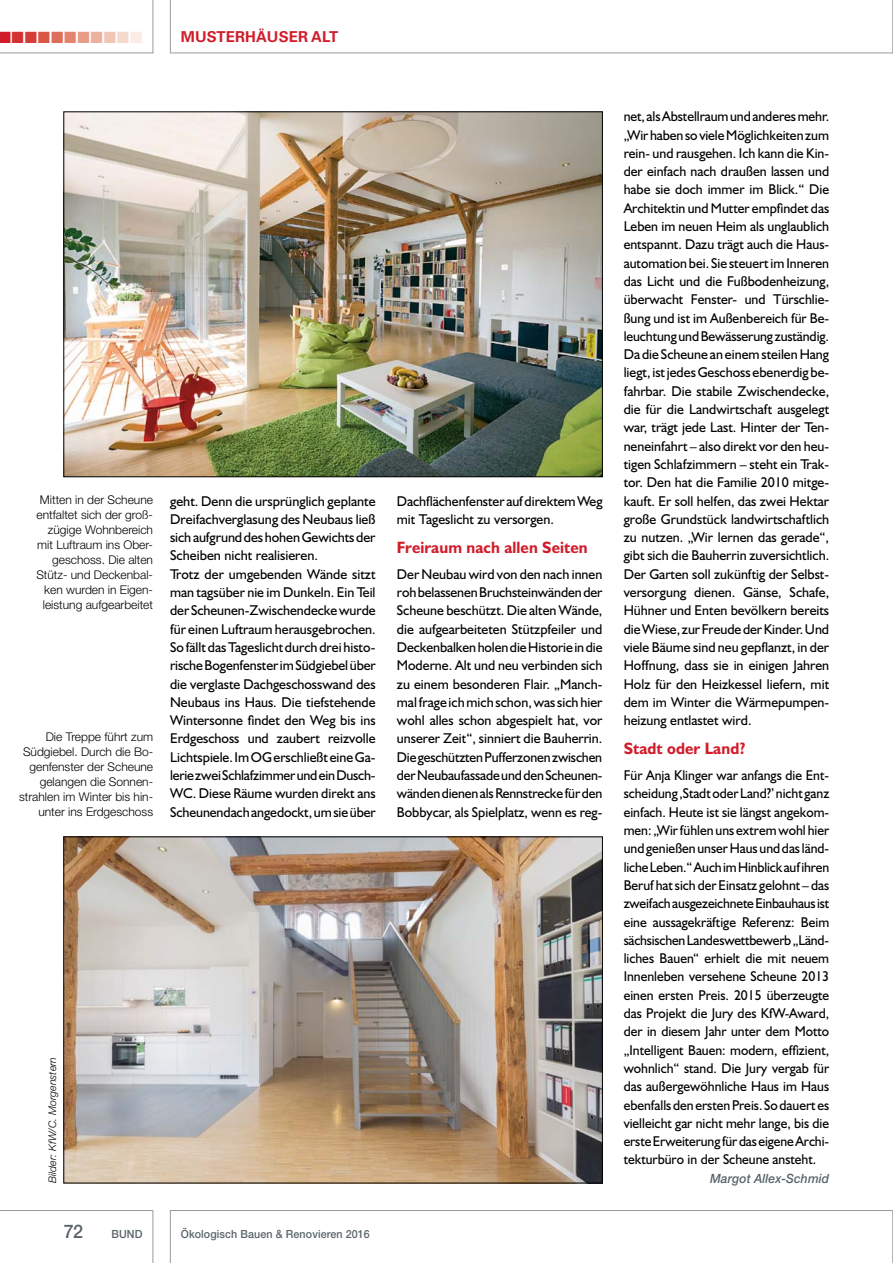
<style>
.page{position:relative;width:893px;height:1263px;background:#fff}
.page>*{position:absolute;margin:0;border:0;box-sizing:border-box;transform-origin:0 0}
.t1{font:500 18.75px "Helvetica Neue";color:#58646a;scale:.95 1}
.t2{font:700 16.5px "Humanist 521 BT";letter-spacing:.005em;color:#d11d2b;scale:.95 1}
.t3{font:16.2px "Zapf Dingbats";color:#d11d2b}
.t4{font:700 15px "Univers LT";letter-spacing:.005em;color:#d11d2b}
.t5{font:14.25px/18.3px "Humanist 521 BT";color:#000}
.t6{font:14.25px/18.3px "Humanist 521 BT";color:#000;text-align:justify;scale:.96 1}
.t7{font:italic 500 12.75px "Helvetica Neue";letter-spacing:.005em;color:#58646a;scale:.95 1}
.t8{font:300 12px/15px "Helvetica Neue";color:#000;text-align:right}
.t9{font:500 11.25px "Helvetica Neue";letter-spacing:.01em;color:#58646a;scale:.95 1}
.t10{font:italic 300 10.5px "Helvetica Neue";letter-spacing:.005em;color:#000}
.s1{color:#d33031}
.s2{color:#d53e38}
.s3{color:#d95747}
.s4{color:#de6e59}
.s5{color:#e3856e}
.s6{color:#e89b85}
.s7{color:#edb09d}
.s8{color:#f2c5b5}
.s9{color:#f6d9cd}
.s10{color:#fbece6}
</style>
<div class="page">
<svg style="left:170px;top:0;width:723px;height:53px"></svg>
<svg style="left:0;top:0;width:153px;height:53px"></svg>
<svg style="left:170px;top:1210px;width:723px;height:53px"></svg>
<svg style="left:0;top:1210px;width:153px;height:53px"></svg>
<img style="left:66px;top:114px;width:535px;height:361px">
<img style="left:66px;top:839px;width:535px;height:342px">
<p class="t3" style="left:-2px;top:30px;width:146px">■<span class="s1">■</span><span class="s2">■</span><span class="s3">■</span><span class="s4">■</span><span class="s5">■</span><span class="s6">■</span><span class="s7">■</span><span class="s8">■</span><span class="s9">■</span><span class="s10">■</span></p>
<p class="t4" style="left:181px;top:28px;width:159px">MUSTERHÄUSER ALT</p>
<p class="t8" style="left:36px;top:492px;width:118px">Mitten in der Scheune entfaltet sich der groß&shy;zügige Wohnbereich mit Luftraum ins Ober&shy;geschoss. Die alten<br>Stütz- und Deckenbal&shy;ken wurden in Eigen&shy;leistung aufgearbeitet</p>
<p class="t8" style="left:19px;top:729px;width:136px">Die Treppe führt zum<br>Südgiebel. Durch die Bo&shy;genfenster der Scheune gelangen die Sonnen&shy;strahlen im Winter bis hin&shy;unter ins Erdgeschoss</p>
<p class="t5" style="left:170px;top:491px;width:207px">geht. Denn die ursprünglich geplante Dreifachverglasung des Neubaus ließ sich aufgrund des hohen Gewichts der Scheiben nicht realisieren.<br>Trotz der umgebenden Wände sitzt man tagsüber nie im Dunkeln. Ein Teil der Scheunen-Zwischendecke wurde für einen Luftraum herausgebrochen.<br>So fällt das Tageslicht durch drei histo&shy;rische Bogenfenster im Südgiebel über die verglaste Dachgeschosswand des Neubaus ins Haus. Die tiefstehende Wintersonne findet den Weg bis ins Erdgeschoss und zaubert reizvolle Lichtspiele. Im OG erschließt eine Ga&shy;lerie zwei Schlafzimmer und ein Dusch-WC. Diese Räume wurden direkt ans Scheunendach angedockt, um sie über</p>
<p class="t5" style="left:397px;top:491px;width:207px">Dachflächenfenster auf direktem Weg mit Tageslicht zu versorgen.</p>
<p class="t2" style="left:397px;top:537px;width:202px">Freiraum nach allen Seiten</p>
<p class="t5" style="left:397px;top:564px;width:207px;text-align:justify">Der Neubau wird von den nach innen roh belassenen Bruchsteinwänden der Scheune beschützt. Die alten Wände, die aufgearbeiteten Stützpfeiler und Deckenbalken holen die Historie in die Moderne. Alt und neu verbinden sich zu einem besonderen Flair. „Manch&shy;mal frage ich mich schon, was sich hier wohl alles schon abgespielt hat, vor unserer Zeit“, sinniert die Bauherrin.<br>Die geschützten Pufferzonen zwischen der Neubaufassade und den Scheunen&shy;wänden dienen als Rennstrecke für den Bobbycar, als Spielplatz, wenn es reg-</p>
<p class="t10" style="left:46px;top:1183px;width:128px;rotate:-90deg">Bilder: KfW/C. Morgenstern</p>
<p class="t1" style="left:64px;top:1220px;width:22px">72</p>
<p class="t9" style="left:111px;top:1227px;width:34px">BUND</p>
<p class="t9" style="left:181px;top:1227px;width:201px">Ökologisch Bauen &amp; Renovieren 2016</p>
<p class="t5" style="left:624px;top:107px;width:207px;text-align:justify">net, als Abstellraum und anderes mehr. „Wir haben so viele Möglichkeiten zum rein- und rausgehen. Ich kann die Kin&shy;der einfach nach draußen lassen und habe sie doch immer im Blick.“ Die Architektin und Mutter empfindet das Leben im neuen Heim als unglaublich entspannt. Dazu trägt auch die Haus&shy;automation bei. Sie steuert im Inneren das Licht und die Fußbodenheizung, überwacht Fenster- und Türschlie&shy;ßung und ist im Außenbereich für Be&shy;leuchtung und Bewässerung zuständig.<br>Da die Scheune an einem steilen Hang liegt, ist jedes Geschoss ebenerdig be&shy;fahrbar. Die stabile Zwischendecke, die für die Landwirtschaft ausgelegt war, trägt jede Last. Hinter der Ten&shy;neneinfahrt – also direkt vor den heu&shy;tigen Schlafzimmern – steht ein Trak&shy;tor. Den hat die Familie 2010 mitge&shy;kauft. Er soll helfen, das zwei Hektar große Grundstück landwirtschaftlich zu nutzen. „Wir lernen das gerade“, gibt sich die Bauherrin zuversichtlich.<br>Der Garten soll zukünftig der Selbst&shy;versorgung dienen. Gänse, Schafe, Hühner und Enten bevölkern bereits die Wiese, zur Freude der Kinder. Und viele Bäume sind neu gepflanzt, in der Hoffnung, dass sie in einigen Jahren Holz für den Heizkessel liefern, mit dem im Winter die Wärmepumpen&shy;heizung entlastet wird.</p>
<p class="t2" style="left:624px;top:738px;width:130px">Stadt oder Land?</p>
<p class="t6" style="left:624px;top:766px;width:216px">Für Anja Klinger war anfangs die Ent&shy;scheidung ‚Stadt oder Land?’ nicht ganz einfach. Heute ist sie längst angekom&shy;men: „Wir fühlen uns extrem wohl hier und genießen unser Haus und das länd&shy;liche Leben.“ Auch im Hinblick auf ihren Beruf hat sich der Einsatz gelohnt – das zweifach ausgezeichnete Einbauhaus ist eine aussagekräftige Referenz: Beim sächsischen Landeswettbewerb „Länd&shy;liches Bauen“ erhielt die mit neuem Innenleben versehene Scheune 2013 einen ersten Preis. 2015 überzeugte das Projekt die Jury des KfW-Award, der in diesem Jahr unter dem Motto „Intelligent Bauen: modern, effizient, wohnlich“ stand. Die Jury vergab für das außergewöhnliche Haus im Haus ebenfalls den ersten Preis. So dauert es vielleicht gar nicht mehr lange, bis die erste Erweiterung für das eigene Archi&shy;tekturbüro in der Scheune ansteht.</p>
<p class="t7" style="left:710px;top:1171px;width:127px">Margot Allex-Schmid</p>
</div>
